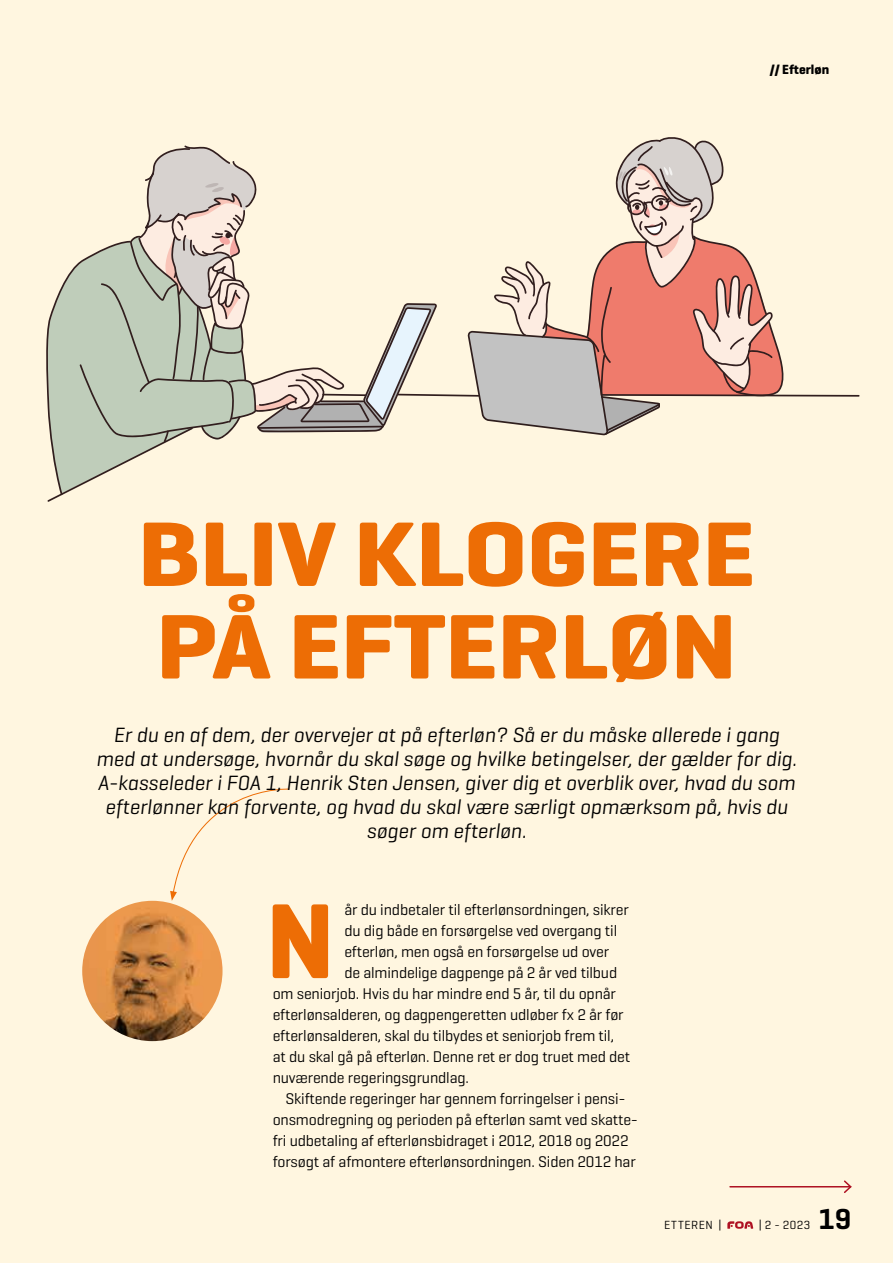
<style>
.page{position:relative;width:893px;height:1263px;background:#fff6e0}
.page>*{position:absolute;margin:0;border:0;box-sizing:border-box;transform-origin:0 0}
.t1{font:700 108.45px "Geogrotesque";color:#ed6d05}
.t2{font:700 93.15px/92.6px "Geogrotesque";letter-spacing:-.01em;color:#ed6d05;scale:1.13 1}
.t3{font:600 29.4px "Geogrotesque";color:#000}
.t4{font:italic 21px/24px "Geogrotesque";color:#000;text-align:center}
.t5{font:15.75px "Geogrotesque";letter-spacing:-.01em;color:#000}
.t6{font:700 13.5px "Geogrotesque";color:#000}
.t7{font:12px "Geogrotesque";letter-spacing:.045em;color:#000}
</style>
<div class="page">
<svg style="left:46px;top:137px;width:813px;height:365px"></svg>
<hr style="left:730px;top:1186px;width:121px;height:1px;background:#ae1122">
<svg style="left:842px;top:1180px;width:10px;height:13px"></svg>
<img style="left:82px;top:901px;width:141px;height:140px;border-radius:70px">
<svg style="left:170px;top:788px;width:120px;height:113px"></svg>
<svg style="left:727px;top:1221px;width:26px;height:8px"></svg>
<p class="t6" style="left:770px;top:61px;width:61px">// Efterløn</p>
<h2 class="t2" style="left:138px;top:508px;width:548px">BLIV KLOGERE<br>PÅ EFTERLØN</h2>
<p class="t4" style="left:96px;top:722px;width:702px">Er du en af dem, der overvejer at på efterløn? Så er du måske allerede i gang med at undersøge, hvornår du skal søge og hvilke betingelser, der gælder for dig.<br>A-kasseleder i FOA 1, Henrik Sten Jensen, giver dig et overblik over, hvad du som efterlønner kan forvente, og hvad du skal være særligt opmærksom på, hvis du søger om efterløn.</p>
<h1 class="t1" style="left:266px;top:873px;width:70px">N</h1>
<p class="t5" style="left:344px;top:900px;width:286px">år du indbetaler til efterlønsordningen, sikrer</p>
<p class="t5" style="left:344px;top:921px;width:274px">du dig både en forsørgelse ved overgang til</p>
<p class="t5" style="left:344px;top:942px;width:266px">efterløn, men også en forsørgelse ud over</p>
<p class="t5" style="left:344px;top:963px;width:274px">de almindelige dagpenge på 2 år ved tilbud</p>
<p class="t5" style="left:273px;top:984px;width:345px">om seniorjob. Hvis du har mindre end 5 år, til du opnår</p>
<p class="t5" style="left:273px;top:1005px;width:353px">efterlønsalderen, og dagpengeretten udløber fx 2 år før</p>
<p class="t5" style="left:273px;top:1026px;width:343px">efterlønsalderen, skal du tilbydes et seniorjob frem til,</p>
<p class="t5" style="left:273px;top:1047px;width:359px">at du skal gå på efterløn. Denne ret er dog truet med det</p>
<p class="t5" style="left:273px;top:1068px;width:198px">nuværende regeringsgrundlag.</p>
<p class="t5" style="left:285px;top:1089px;width:342px">Skiftende regeringer har gennem forringelser i pensi-</p>
<p class="t5" style="left:273px;top:1110px;width:367px">onsmodregning og perioden på efterløn samt ved skatte-</p>
<p class="t5" style="left:273px;top:1131px;width:357px">fri udbetaling af efterlønsbidraget i 2012, 2018 og 2022</p>
<p class="t5" style="left:273px;top:1152px;width:365px">forsøgt af afmontere efterlønsordningen. Siden 2012 har</p>
<p class="t7" style="left:664px;top:1217px;width:59px">ETTEREN |</p>
<p class="t7" style="left:759px;top:1217px;width:53px">| 2 - 2023</p>
<h3 class="t3" style="left:818px;top:1200px;width:35px">19</h3>
</div>
